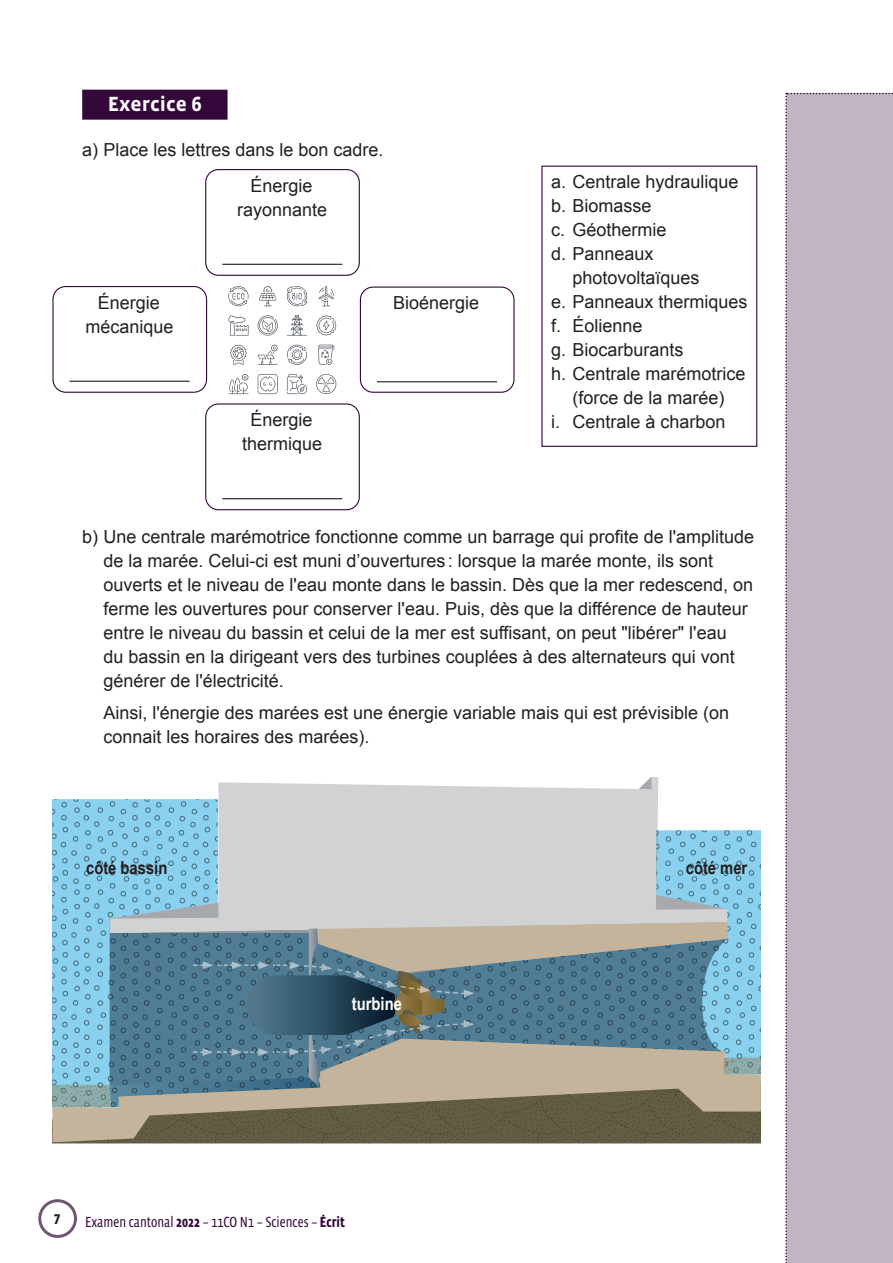
<style>
.page{position:relative;width:893px;height:1263px;background:#fff}
.page>*{position:absolute;margin:0;border:0;box-sizing:border-box;transform-origin:0 0}
.t1{font:700 21px "Vista Sans OTCE";color:#fff}
.t2{font:18px/24px "Arial";color:#231f20;text-align:center}
.t3{font:700 18px "Arial Narrow";color:#231f20}
.t4{font:700 18px "Arial Narrow";color:#fff}
.t5{font:15px "Vista Sans Nar OTCE";color:#35083b}
.t6{font:900 condensed 15px "Myriad Pro";color:#231f20}
.s1{font-weight:700}
</style>
<div class="page">
<div style="left:38px;top:1199px;width:39px;height:39px;border:3px solid #6f5772;border-radius:50%"></div>
<div style="left:785px;top:93px;width:108px;height:1170px;background:#c0b5c1"></div>
<hr style="left:222px;top:264px;width:120px;height:1px;background:#231f20">
<div style="left:205px;top:169px;width:155px;height:107px;border:1px solid #35083b;border-radius:13px"></div>
<hr style="left:70px;top:381px;width:120px;height:1px;background:#231f20">
<div style="left:52px;top:286px;width:155px;height:107px;border:1px solid #35083b;border-radius:13px"></div>
<hr style="left:377px;top:381px;width:120px;height:1px;background:#231f20">
<div style="left:360px;top:287px;width:154px;height:106px;border:1px solid #35083b;border-radius:13px"></div>
<hr style="left:222px;top:498px;width:120px;height:1px;background:#231f20">
<div style="left:205px;top:403px;width:155px;height:107px;border:1px solid #35083b;border-radius:13px"></div>
<div style="left:541px;top:166px;width:216px;height:281px;border:1px solid #35083b"></div>
<div style="left:82px;top:90px;width:146px;height:30px;background:#35083b"></div>
<svg style="left:218px;top:777px;width:441px;height:53px;fill:#d1d2d4"></svg>
<svg style="left:402px;top:830px;width:359px;height:65px;background:#baced8"></svg>
<svg style="left:52px;top:799px;width:350px;height:96px;background:#accddb"></svg>
<svg style="left:639px;top:777px;width:13px;height:12px"></svg>
<svg style="left:52px;top:895px;width:709px;height:248px;background:#7f9395"></svg>
<svg style="left:258px;top:315px;width:20px;height:21px"></svg>
<svg style="left:228px;top:286px;width:20px;height:20px"></svg>
<svg style="left:316px;top:315px;width:20px;height:20px"></svg>
<svg style="left:230px;top:345px;width:17px;height:20px"></svg>
<svg style="left:318px;top:345px;width:16px;height:20px"></svg>
<svg style="left:287px;top:345px;width:20px;height:20px"></svg>
<svg style="left:228px;top:374px;width:20px;height:20px"></svg>
<svg style="left:228px;top:315px;width:20px;height:20px"></svg>
<svg style="left:319px;top:286px;width:15px;height:21px"></svg>
<svg style="left:258px;top:345px;width:20px;height:20px"></svg>
<svg style="left:287px;top:315px;width:20px;height:21px"></svg>
<svg style="left:259px;top:286px;width:17px;height:21px"></svg>
<svg style="left:258px;top:374px;width:20px;height:20px"></svg>
<svg style="left:287px;top:374px;width:20px;height:20px"></svg>
<svg style="left:316px;top:374px;width:20px;height:20px"></svg>
<svg style="left:287px;top:286px;width:20px;height:20px"></svg>
<p class="t1" style="left:108px;top:92px;width:95px">Exercice 6</p>
<p class="t2" style="left:82px;top:138px;width:303px">a) Place les lettres dans le bon cadre.</p>
<p class="t2" style="left:237px;top:174px;width:92px">Énergie rayonnante</p>
<p class="t2" style="left:86px;top:291px;width:90px">Énergie mécanique</p>
<p class="t2" style="left:393px;top:291px;width:88px">Bioénergie</p>
<p class="t2" style="left:242px;top:408px;width:82px">Énergie thermique</p>
<p class="t2" style="left:551px;top:170px;width:189px">a. Centrale hydraulique</p>
<p class="t2" style="left:551px;top:194px;width:102px">b. Biomasse</p>
<p class="t2" style="left:551px;top:218px;width:117px">c. Géothermie</p>
<p class="t2" style="left:551px;top:242px;width:104px">d. Panneaux</p>
<p class="t2" style="left:572px;top:266px;width:129px">photovoltaïques</p>
<p class="t2" style="left:551px;top:290px;width:198px">e. Panneaux thermiques</p>
<p class="t2" style="left:551px;top:314px;width:93px">f. Éolienne</p>
<p class="t2" style="left:551px;top:338px;width:134px">g. Biocarburants</p>
<p class="t2" style="left:551px;top:362px;width:196px">h. Centrale marémotrice</p>
<p class="t2" style="left:572px;top:386px;width:154px">(force de la marée)</p>
<p class="t2" style="left:551px;top:410px;width:176px">i. Centrale à charbon</p>
<p class="t2" style="left:103px;top:524px;width:652px;text-align:left;text-indent:-21px">b) Une centrale marémotrice fonctionne comme un barrage qui profite de l'amplitude de la marée. Celui-ci est muni d’ouvertures : lorsque la marée monte, ils sont ouverts et le niveau de l'eau monte dans le bassin. Dès que la mer redescend, on ferme les ouvertures pour conserver l'eau. Puis, dès que la différence de hauteur entre le niveau du bassin et celui de la mer est suffisant, on peut "libérer" l'eau<br>du bassin en la dirigeant vers des turbines couplées à des alternateurs qui vont générer de l'électricité.</p>
<p class="t2" style="left:103px;top:701px;width:627px;text-align:left">Ainsi, l'énergie des marées est une énergie variable mais qui est prévisible (on connait les horaires des marées).</p>
<p class="t3" style="left:86px;top:854px;width:83px">côté bassin</p>
<p class="t3" style="left:686px;top:854px;width:63px">côté mer</p>
<p class="t4" style="left:352px;top:990px;width:52px">turbine</p>
<p class="t6" style="left:54px;top:1209px;width:8px">7</p>
<p class="t5" style="left:85px;top:1213px;width:261px">Examen cantonal <span class="s1">2022</span> – 11CO N1 – Sciences – <span class="s1">Écrit</span></p>
</div>
